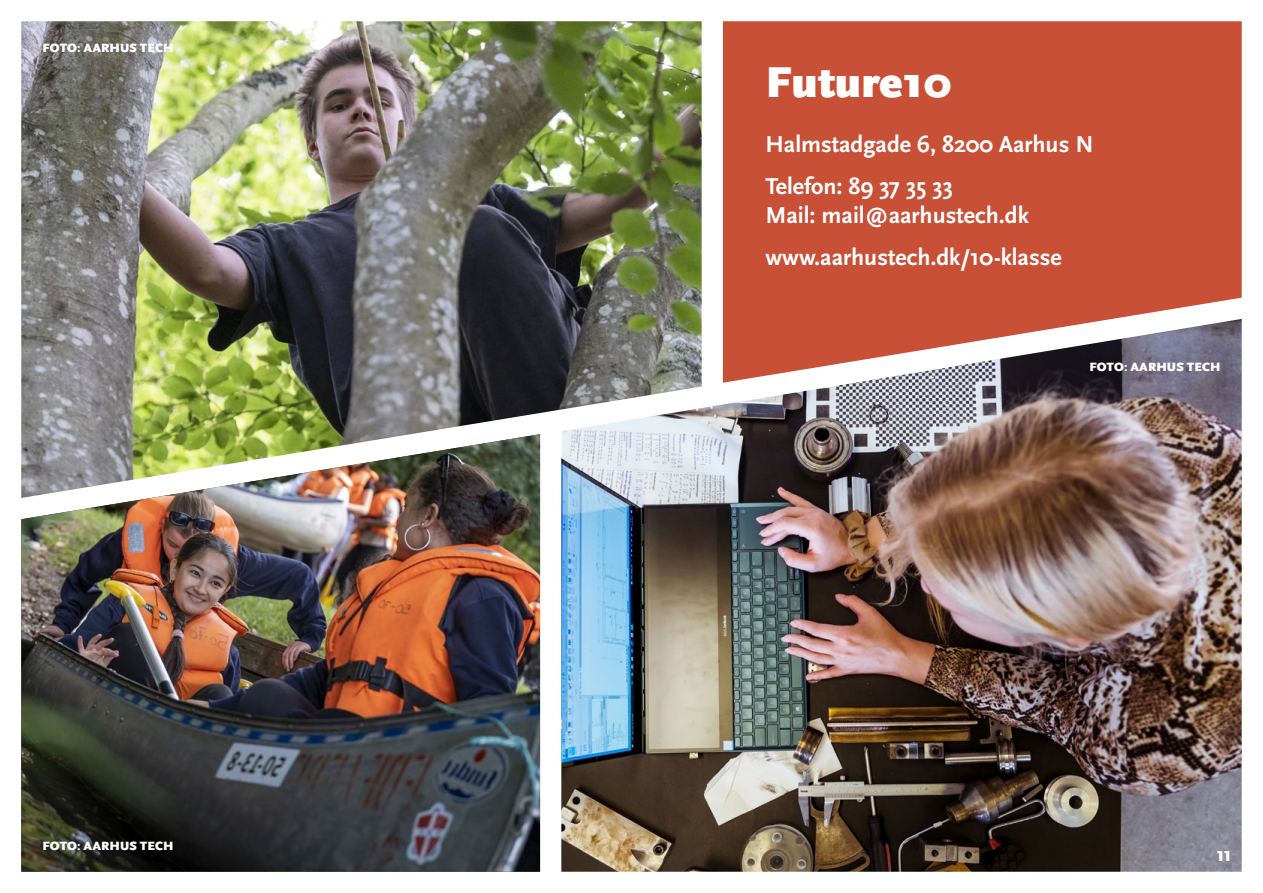
<style>
.page{position:relative;width:1263px;height:893px;background:#fff}
.page>*{position:absolute;margin:0;border:0;box-sizing:border-box;transform-origin:0 0}
.t1{font:900 45px "Scala Sans OT";color:#fff}
.t2{font:700 24px "Scala Sans OT";color:#fff}
.t3{font:900 15px "Scala Sans OT";color:#fff}
.t4{font:900 12.6px "Scala Sans OT";letter-spacing:.01em;color:#fff}
</style>
<div class="page">
<img style="left:21px;top:21px;width:681px;height:477px">
<img style="left:561px;top:319px;width:681px;height:553px">
<svg style="left:723px;top:21px;width:519px;height:362px;background:#c25943"></svg>
<img style="left:21px;top:434px;width:519px;height:438px">
<p class="t4" style="left:43px;top:41px;width:133px">FOTO: AARHUS TECH</p>
<p class="t4" style="left:43px;top:839px;width:133px">FOTO: AARHUS TECH</p>
<p class="t1" style="left:765px;top:56px;width:188px">Future10</p>
<p class="t2" style="left:765px;top:131px;width:330px">Halmstadgade 6, 8200 Aarhus N</p>
<p class="t2" style="left:765px;top:173px;width:189px">Telefon: 89 37 35 33</p>
<p class="t2" style="left:765px;top:202px;width:265px">Mail: mail@aarhustech.dk</p>
<p class="t2" style="left:765px;top:244px;width:298px">www.aarhustech.dk/10-klasse</p>
<p class="t4" style="left:1089px;top:360px;width:133px">FOTO: AARHUS TECH</p>
<p class="t3" style="left:1217px;top:848px;width:16px">11</p>
</div>
